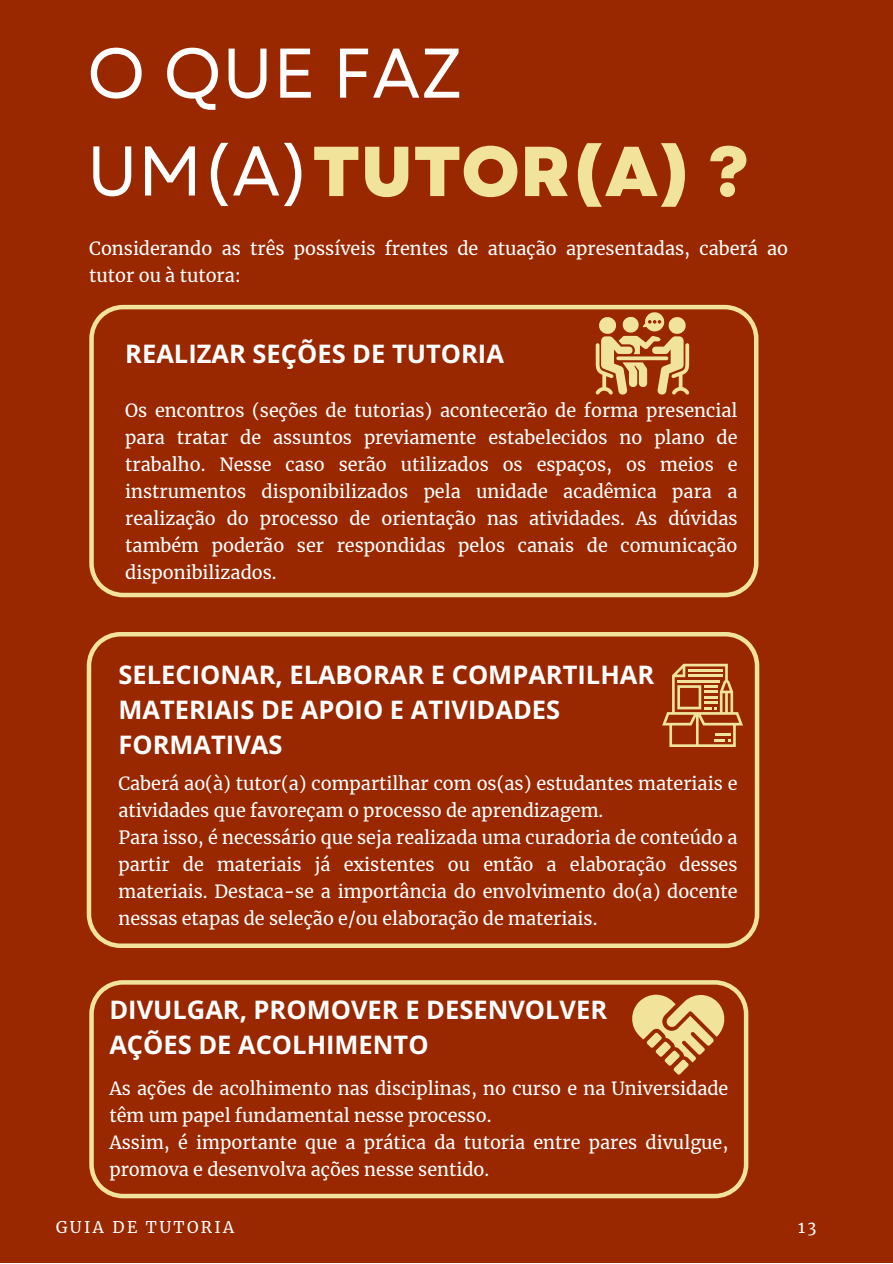
<style>
.page{position:relative;width:893px;height:1264px;background:#fff}
.page>*{position:absolute;margin:0;border:0;box-sizing:border-box;transform-origin:0 0}
.t1{font:800 70.5px "Garet";color:#f1e399}
.t2{font:70.05px "Garet";color:#fff}
.t3{font:700 25.5px/34.8px "Open Sans";color:#fff}
.t4{font:18px/27px "Merriweather";color:#fff}
.t5{font:15.9px "Merriweather";letter-spacing:.15em;color:#fff}
.s1{font-weight:400;font-size:70.05px;color:#fff}
</style>
<div class="page">
<div style="left:0;top:0;width:892px;height:1262px;background:#992800"></div>
<svg style="left:89px;top:305px;width:669px;height:292px"></svg>
<svg style="left:87px;top:632px;width:672px;height:316px"></svg>
<svg style="left:595px;top:311px;width:94px;height:85px"></svg>
<svg style="left:662px;top:663px;width:81px;height:84px"></svg>
<svg style="left:89px;top:980px;width:659px;height:218px"></svg>
<svg style="left:629px;top:994px;width:97px;height:80px"></svg>
<h2 class="t2" style="left:87px;top:23px;width:377px">O QUE FAZ</h2>
<h1 class="t1" style="left:87px;top:121px;width:663px"><span class="s1">UM(A)</span>TUTOR(A) ?</h1>
<p class="t4" style="left:89px;top:235px;width:700px">Considerando as três possíveis frentes de atuação apresentadas, caberá ao tutor ou à tutora:</p>
<h3 class="t3" style="left:125px;top:336px;width:380px">REALIZAR SEÇÕES DE TUTORIA</h3>
<p class="t4" style="left:125px;top:397px;width:613px;text-align:justify">Os encontros (seções de tutorias) acontecerão de forma presencial para tratar de assuntos previamente estabelecidos no plano de trabalho. Nesse caso serão utilizados os espaços, os meios e instrumentos disponibilizados pela unidade acadêmica para a realização do processo de orientação nas atividades. As dúvidas também poderão ser respondidas pelos canais de comunicação disponibilizados.</p>
<h3 class="t3" style="left:118px;top:656px;width:537px">SELECIONAR, ELABORAR E COMPARTILHAR<br>MATERIAIS DE APOIO E ATIVIDADES<br>FORMATIVAS</h3>
<p class="t4" style="left:118px;top:770px;width:620px">Caberá ao(à) tutor(a) compartilhar com os(as) estudantes materiais e atividades que favoreçam o processo de aprendizagem.<br>Para isso, é necessário que seja realizada uma curadoria de conteúdo a partir de materiais já existentes ou então a elaboração desses materiais. Destaca-se a importância do envolvimento do(a) docente nessas etapas de seleção e/ou elaboração de materiais.</p>
<h3 class="t3" style="left:109px;top:991px;width:499px">DIVULGAR, PROMOVER E DESENVOLVER<br>AÇÕES DE ACOLHIMENTO</h3>
<p class="t4" style="left:109px;top:1074px;width:620px">As ações de acolhimento nas disciplinas, no curso e na Universidade têm um papel fundamental nesse processo.<br>Assim, é importante que a prática da tutoria entre pares divulgue, promova e desenvolva ações nesse sentido.</p>
<p class="t5" style="left:56px;top:1216px;width:180px">GUIA DE TUTORIA</p>
<p class="t5" style="left:798px;top:1216px;width:20px">13</p>
</div>
